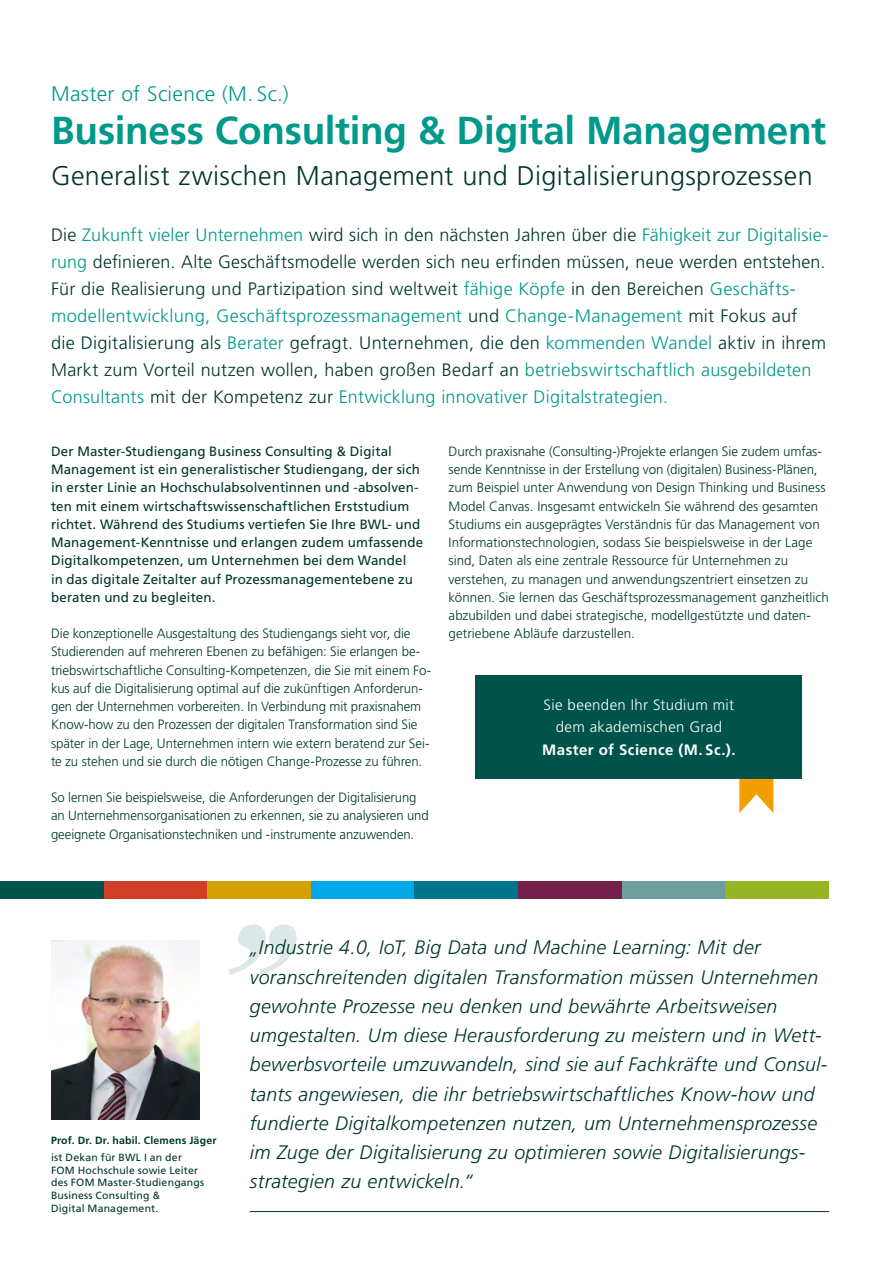
<style>
.page{position:relative;width:893px;height:1263px;background:#fff}
.page>*{position:absolute;margin:0;border:0;box-sizing:border-box;transform-origin:0 0}
.t1{font:700 39px "Frutiger LT Std";letter-spacing:-.005em;color:#00998a}
.t2{font:300 27px "Frutiger LT Std";letter-spacing:.015em;color:#00352e}
.t3{font:300 21px "Frutiger LT Std";letter-spacing:.015em;color:#00998a}
.t4{font:italic 300 19.5px/29.2px "Frutiger LT Std";letter-spacing:.015em;color:#00352e}
.t5{font:300 18px/27px "Frutiger LT Std";letter-spacing:.015em;color:#00352e}
.t6{font:300 15px/22.5px "Frutiger LT Std";letter-spacing:.025em;color:#fff;text-align:center}
.t7{font:700 15px "Frutiger LT Std";letter-spacing:.03em;color:#fff}
.t8{font:300 13.5px/18.3px "Frutiger LT Std";letter-spacing:-.005em;color:#00352e}
.t9{font:13.5px/18.3px "Frutiger LT Std";letter-spacing:.01em;color:#00352e}
.t10{font:10.5px/12.6px "Frutiger LT Std";letter-spacing:.02em;color:#00352e}
.t11{font:700 10.5px "Frutiger LT Std";letter-spacing:.02em;color:#00352e}
.s1{color:#00998a}
</style>
<div class="page">
<hr style="left:892px;top:0;width:1px;height:1263px;background:#dde7e7">
<svg style="left:739px;top:778px;width:34px;height:35px"></svg>
<div style="left:476px;top:675px;width:326px;height:103px;background:#00534a"></div>
<div style="left:311px;top:881px;width:103px;height:17px;background:#00a8e7"></div>
<div style="left:622px;top:881px;width:103px;height:17px;background:#6b9e9c"></div>
<div style="left:414px;top:881px;width:104px;height:17px;background:#00748c"></div>
<div style="left:518px;top:881px;width:104px;height:17px;background:#73204a"></div>
<div style="left:207px;top:881px;width:104px;height:17px;background:#d49f00"></div>
<div style="left:103px;top:881px;width:104px;height:17px;background:#d03f25"></div>
<div style="left:0;top:881px;width:104px;height:17px;background:#00534a"></div>
<div style="left:725px;top:881px;width:104px;height:17px;background:#96b522"></div>
<hr style="left:250px;top:1211px;width:579px;height:1px;background:#00352e">
<svg style="left:229px;top:924px;width:68px;height:51px"></svg>
<img style="left:51px;top:941px;width:149px;height:178px">
<h3 class="t3" style="left:51px;top:82px;width:239px">Master of Science (M. Sc.)</h3>
<h1 class="t1" style="left:51px;top:107px;width:777px">Business Consulting &amp; Digital Management</h1>
<h2 class="t2" style="left:51px;top:161px;width:763px">Generalist zwischen Management und Digitalisierungsprozessen</h2>
<p class="t5" style="left:51px;top:222px;width:779px">Die <span class="s1">Zukunft vieler Unternehmen</span> wird sich in den nächsten Jahren über die <span class="s1">Fähigkeit zur Digitalisie&shy;rung</span> definieren. Alte Geschäftsmodelle werden sich neu erfinden müssen, neue werden entstehen.<br>Für die Realisierung und Partizipation sind weltweit <span class="s1">fähige Köpfe</span> in den Bereichen <span class="s1">Geschäfts&shy;modellentwicklung, Geschäftsprozessmanagement</span> und <span class="s1">Change-Management</span> mit Fokus auf<br>die Digitalisierung als <span class="s1">Berater</span> gefragt. Unternehmen, die den <span class="s1">kommenden Wandel</span> aktiv in ihrem Markt zum Vorteil nutzen wollen, haben großen Bedarf an <span class="s1">betriebswirtschaftlich ausgebildeten Consultants</span> mit der Kompetenz zur <span class="s1">Entwicklung innovativer Digitalstrategien.</span></p>
<p class="t9" style="left:51px;top:442px;width:374px">Der Master-Studiengang Business Consulting &amp; Digital Management ist ein generalistischer Studiengang, der sich in erster Linie an Hochschulabsolventinnen und -absolven&shy;ten mit einem wirtschaftswissenschaftlichen Erststudium richtet. Während des Studiums vertiefen Sie Ihre BWL- und Management-Kenntnisse und erlangen zudem umfassende Digitalkompetenzen, um Unternehmen bei dem Wandel<br>in das digitale Zeitalter auf Prozessmanagementebene zu beraten und zu begleiten.</p>
<p class="t8" style="left:51px;top:625px;width:382px">Die konzeptionelle Ausgestaltung des Studiengangs sieht vor, die Studierenden auf mehreren Ebenen zu befähigen: Sie erlangen be&shy;triebswirtschaftliche Consulting-Kompetenzen, die Sie mit einem Fo&shy;kus auf die Digitalisierung optimal auf die zukünftigen Anforderun&shy;gen der Unternehmen vorbereiten. In Verbindung mit praxisnahem Know-how zu den Prozessen der digitalen Transformation sind Sie später in der Lage, Unternehmen intern wie extern beratend zur Sei&shy;te zu stehen und sie durch die nötigen Change-Prozesse zu führen.</p>
<p class="t8" style="left:51px;top:789px;width:379px">So lernen Sie beispielsweise, die Anforderungen der Digitalisierung an Unternehmensorganisationen zu erkennen, sie zu analysieren und geeignete Organisationstechniken und -instrumente anzuwenden.</p>
<p class="t8" style="left:449px;top:442px;width:382px">Durch praxisnahe (Consulting-)Projekte erlangen Sie zudem umfas&shy;sende Kenntnisse in der Erstellung von (digitalen) Business-Plänen, zum Beispiel unter Anwendung von Design Thinking und Business Model Canvas. Insgesamt entwickeln Sie während des gesamten Studiums ein ausgeprägtes Verständnis für das Management von Informationstechnologien, sodass Sie beispielsweise in der Lage sind, Daten als eine zentrale Ressource für Unternehmen zu verstehen, zu managen und anwendungszentriert einsetzen zu können. Sie lernen das Geschäftsprozessmanagement ganzheitlich abzubilden und dabei strategische, modellgestützte und daten&shy;getriebene Abläufe darzustellen.</p>
<p class="t6" style="left:544px;top:693px;width:192px">Sie beenden Ihr Studium mit dem akademischen Grad</p>
<p class="t7" style="left:542px;top:741px;width:195px">Master of Science (M. Sc.).</p>
<p class="t11" style="left:51px;top:1134px;width:167px">Prof. Dr. Dr. habil. Clemens Jäger</p>
<p class="t10" style="left:51px;top:1151px;width:155px">ist Dekan für BWL I an der<br>FOM Hochschule sowie Leiter des FOM Master-Studiengangs<br>Business Consulting &amp;<br>Digital Management.</p>
<p class="t4" style="left:250px;top:933px;width:579px">„Industrie 4.0, IoT, Big Data und Machine Learning: Mit der voranschreitenden digitalen Transformation müssen Unternehmen gewohnte Prozesse neu denken und bewährte Arbeitsweisen umgestalten. Um diese Herausforderung zu meistern und in Wett&shy;bewerbsvorteile umzuwandeln, sind sie auf Fachkräfte und Consul&shy;tants angewiesen, die ihr betriebswirtschaftliches Know-how und fundierte Digitalkompetenzen nutzen, um Unternehmensprozesse im Zuge der Digitalisierung zu optimieren sowie Digitalisierungs&shy;strategien zu entwickeln.“</p>
</div>
